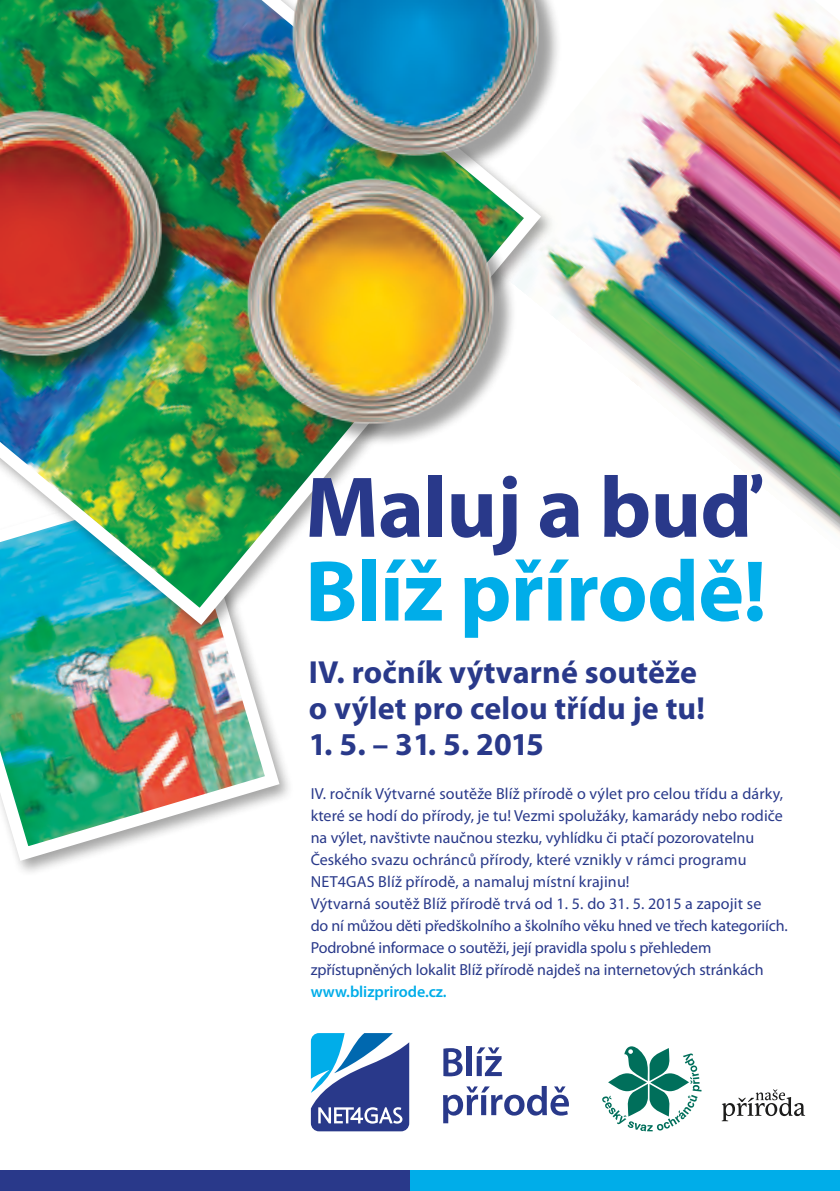
<style>
.page{position:relative;width:840px;height:1191px;background:#fff}
.page>*{position:absolute;margin:0;border:0;box-sizing:border-box;transform-origin:0 0}
.t1{font:700 87px "Myriad Pro";letter-spacing:-.01em;color:#00ade9}
.t2{font:700 87px "Myriad Pro";letter-spacing:-.01em;color:#29398a}
.t3{font:700 32px/36px "Myriad Pro";letter-spacing:.005em;color:#29398a}
.t4{font:16px/22px "Myriad Pro";color:#29398a}
.t5{font:600 16px "Myriad Pro";letter-spacing:-.005em;color:#00ade9}
</style>
<div class="page">
<img style="left:0;top:641px;width:287px;height:227px">
<img style="left:555px;top:0;width:284px;height:534px">
<img style="left:0;top:0;width:549px;height:633px">
<div style="left:2px;top:1170px;width:837px;height:21px;background:#00ade9"></div>
<div style="left:0;top:1170px;width:409px;height:21px;background:#29398a"></div>
<img style="left:203px;top:151px;width:330px;height:309px">
<img style="left:249px;top:0;width:329px;height:192px">
<img style="left:0;top:83px;width:202px;height:310px">
<svg style="left:443px;top:1048px;width:19px;height:28px"></svg>
<div style="left:466px;top:1046px;width:5px;height:30px;background:#29398a"></div>
<svg style="left:476px;top:1047px;width:25px;height:29px"></svg>
<svg style="left:443px;top:1086px;width:125px;height:37px"></svg>
<svg style="left:309px;top:1031px;width:102px;height:102px"></svg>
<svg style="left:311px;top:1033px;width:98px;height:98px"></svg>
<div style="left:402px;top:1105px;width:6px;height:7px;background:#29398a;border-radius:50%"></div>
<svg style="left:602px;top:1046px;width:99px;height:85px"></svg>
<svg style="left:721px;top:1089px;width:83px;height:32px"></svg>
<h1 class="t2" style="left:305px;top:451px;width:449px">Maluj a buď</h1>
<h1 class="t1" style="left:305px;top:534px;width:463px">Blíž přírodě!</h1>
<h2 class="t3" style="left:309px;top:653px;width:397px">IV. ročník výtvarné soutěže o výlet pro celou třídu je tu!</h2>
<h2 class="t3" style="left:309px;top:725px;width:236px">1. 5. – 31. 5. 2015</h2>
<p class="t4" style="left:310px;top:782px;width:478px">IV. ročník Výtvarné soutěže Blíž přírodě o výlet pro celou třídu a dárky, které se hodí do přírody, je tu! Vezmi spolužáky, kamarády nebo rodiče na výlet, navštivte naučnou stezku, vyhlídku či ptačí pozorovatelnu Českého svazu ochránců přírody, které vznikly v rámci programu NET4GAS Blíž přírodě, a namaluj místní krajinu!<br>Výtvarná soutěž Blíž přírodě trvá od 1. 5. do 31. 5. 2015 a zapojit se<br>do ní můžou děti předškolního a školního věku hned ve třech kategoriích.<br>Podrobné informace o soutěži, její pravidla spolu s přehledem zpřístupněných lokalit Blíž přírodě najdeš na internetových stránkách</p>
<p class="t5" style="left:310px;top:981px;width:137px">www.blizprirode.cz.</p>
</div>
